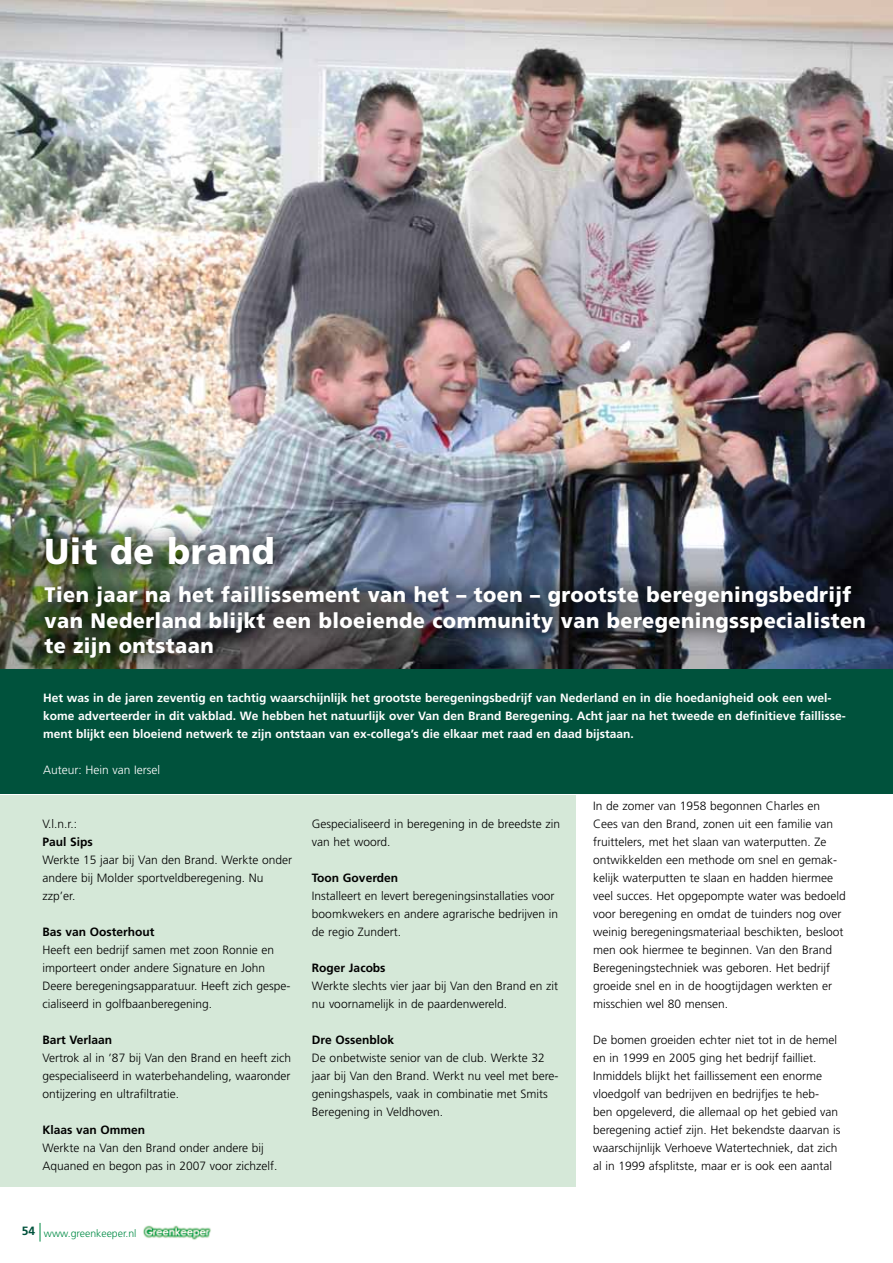
<style>
.page{position:relative;width:893px;height:1263px;background:#fff}
.page>*{position:absolute;margin:0;border:0;box-sizing:border-box;transform-origin:0 0}
.t1{font:900 36px "Frutiger";letter-spacing:.02em;color:#fff;scale:.95 1}
.t2{font:900 21px/25.2px "Frutiger";letter-spacing:.02em;color:#fff;scale:.95 1}
.t3{font:300 12px/18px "Frutiger";color:#000}
.t4{font:700 12px/18px "Frutiger";color:#fff}
.t5{font:700 12px "Frutiger";color:#000}
.t6{font:300 12px "Frutiger";color:#fff}
.t7{font:300 10.5px "Frutiger";color:#008b45}
.s1{font-weight:700;font-size:12px;color:#00523c}
</style>
<div class="page">
<img style="left:143px;top:1225px;width:68px;height:15px">
<svg style="left:40px;top:1223px;width:1px;height:18px"></svg>
<img style="left:0;top:0;width:893px;height:670px">
<div style="left:27px;top:564px;width:864px;height:115px;background:#000;opacity:.5"></div>
<div style="left:28px;top:515px;width:272px;height:72px;background:#000;opacity:.5"></div>
<div style="left:0;top:670px;width:893px;height:124px;background:#00523c"></div>
<div style="left:0;top:795px;width:575px;height:391px;background:#d5e8d8"></div>
<h1 class="t1" style="left:45px;top:530px;width:244px">Uit de brand</h1>
<h2 class="t2" style="left:45px;top:582px;width:866px">Tien jaar na het faillissement van het – toen – grootste beregeningsbedrijf van Nederland blijkt een bloeiende community van beregeningsspecialisten te zijn ontstaan</h2>
<p class="t4" style="left:43px;top:689px;width:804px">Het was in de jaren zeventig en tachtig waarschijnlijk het grootste beregeningsbedrijf van Nederland en in die hoedanigheid ook een wel&shy;kome adverteerder in dit vakblad. We hebben het natuurlijk over Van den Brand Beregening. Acht jaar na het tweede en definitieve faillisse&shy;ment blijkt een bloeiend netwerk te zijn ontstaan van ex-collega’s die elkaar met raad en daad bijstaan.</p>
<p class="t6" style="left:43px;top:763px;width:119px">Auteur: Hein van Iersel</p>
<p class="t3" style="left:43px;top:815px;width:36px">V.l.n.r.:</p>
<p class="t5" style="left:43px;top:835px;width:52px">Paul Sips</p>
<p class="t3" style="left:43px;top:851px;width:251px">Werkte 15 jaar bij Van den Brand. Werkte onder andere bij Molder sportveldberegening. Nu zzp’er.</p>
<p class="t5" style="left:43px;top:925px;width:114px">Bas van Oosterhout</p>
<p class="t3" style="left:43px;top:941px;width:249px">Heeft een bedrijf samen met zoon Ronnie en importeert onder andere Signature en John Deere beregeningsapparatuur. Heeft zich gespe&shy;cialiseerd in golfbaanberegening.</p>
<p class="t5" style="left:43px;top:1033px;width:71px">Bart Verlaan</p>
<p class="t3" style="left:43px;top:1049px;width:250px;text-align:justify">Vertrok al in ’87 bij Van den Brand en heeft zich gespecialiseerd in waterbehandeling, waaronder ontijzering en ultrafiltratie.</p>
<p class="t5" style="left:43px;top:1123px;width:104px">Klaas van Ommen</p>
<p class="t3" style="left:43px;top:1139px;width:237px">Werkte na Van den Brand onder andere bij<br>Aquaned en begon pas in 2007 voor zichzelf.</p>
<p class="t3" style="left:312px;top:815px;width:250px">Gespecialiseerd in beregening in de breedste zin van het woord.</p>
<p class="t5" style="left:312px;top:871px;width:88px">Toon Goverden</p>
<p class="t3" style="left:312px;top:887px;width:248px">Installeert en levert beregeningsinstallaties voor boomkwekers en andere agrarische bedrijven in de regio Zundert.</p>
<p class="t5" style="left:312px;top:961px;width:75px">Roger Jacobs</p>
<p class="t3" style="left:312px;top:977px;width:248px">Werkte slechts vier jaar bij Van den Brand en zit nu voornamelijk in de paardenwereld.</p>
<p class="t5" style="left:312px;top:1033px;width:84px">Dre Ossenblok</p>
<p class="t3" style="left:312px;top:1049px;width:248px">De onbetwiste senior van de club. Werkte 32 jaar bij Van den Brand. Werkt nu veel met bere&shy;geningshaspels, vaak in combinatie met Smits Beregening in Veldhoven.</p>
<p class="t7" style="left:22px;top:1227px;width:116px"><span class="s1">54</span> www.greenkeeper.nl</p>
<p class="t3" style="left:593px;top:797px;width:254px">In de zomer van 1958 begonnen Charles en Cees van den Brand, zonen uit een familie van fruittelers, met het slaan van waterputten. Ze ontwikkelden een methode om snel en gemak&shy;kelijk waterputten te slaan en hadden hiermee veel succes. Het opgepompte water was bedoeld voor beregening en omdat de tuinders nog over weinig beregeningsmateriaal beschikten, besloot men ook hiermee te beginnen. Van den Brand Beregeningstechniek was geboren. Het bedrijf groeide snel en in de hoogtijdagen werkten er misschien wel 80 mensen.</p>
<p class="t3" style="left:593px;top:1031px;width:249px">De bomen groeiden echter niet tot in de hemel en in 1999 en 2005 ging het bedrijf failliet.<br>Inmiddels blijkt het faillissement een enorme vloedgolf van bedrijven en bedrijfjes te heb&shy;ben opgeleverd, die allemaal op het gebied van beregening actief zijn. Het bekendste daarvan is waarschijnlijk Verhoeve Watertechniek, dat zich al in 1999 afsplitste, maar er is ook een aantal</p>
</div>
